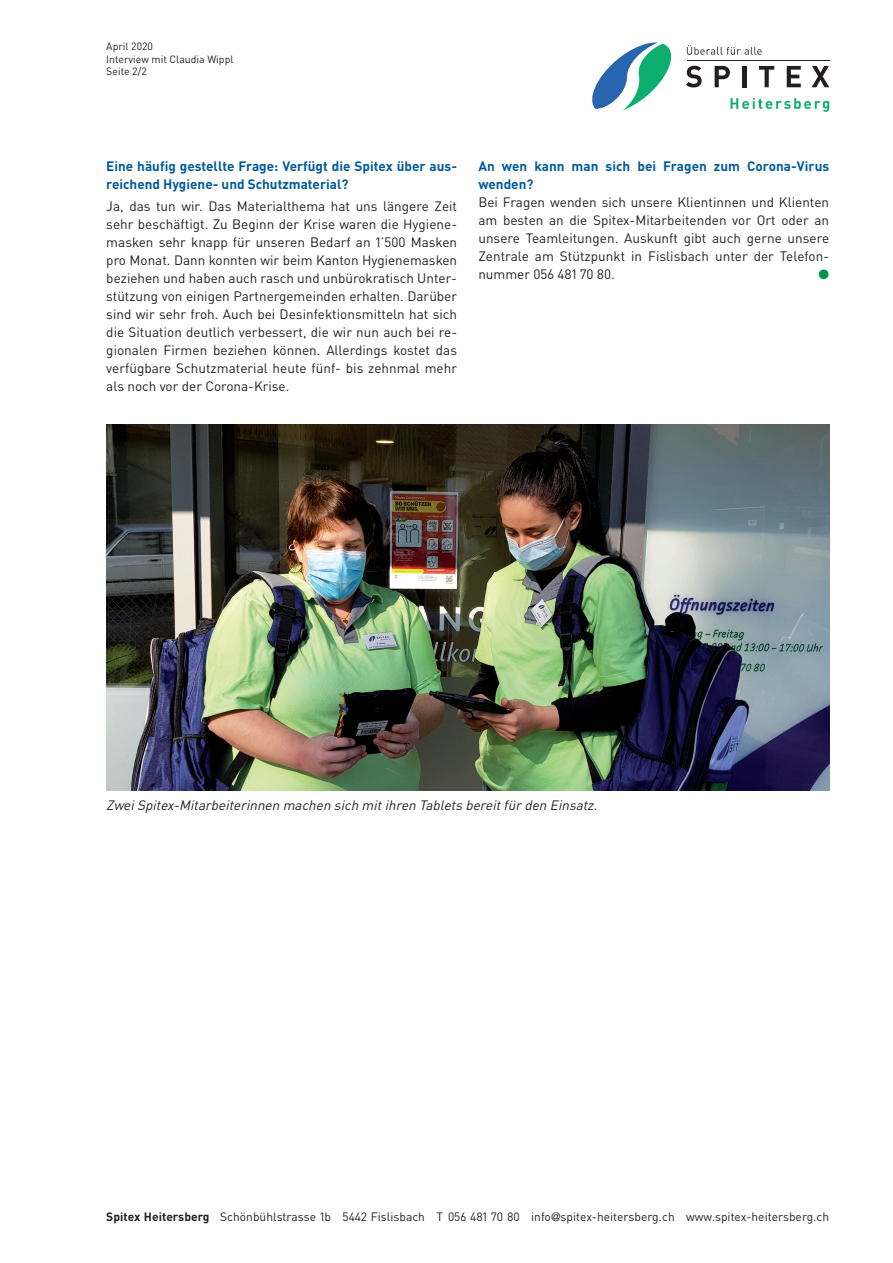
<style>
.page{position:relative;width:893px;height:1263px;background:#fff}
.page>*{position:absolute;margin:0;border:0;box-sizing:border-box;transform-origin:0 0}
.t1{font:13.5px/18px "DIN Pro";color:#231f20;text-align:justify}
.t2{font:700 13.5px/18px "DIN Pro";color:#005a9c}
.t3{font:italic 13.5px "DIN Pro";color:#231f20}
.t4{font:13.5px "Zapf Dingbats ITC";color:#009248}
.t5{font:12px "DIN Pro";letter-spacing:.005em;color:#231f20}
.t6{font:10.5px/12.6px "DIN Pro";color:#231f20}
.s1{font-weight:700}
.s2{font-family:"Avenir"}
</style>
<div class="page">
<svg style="left:592px;top:43px;width:80px;height:67px"></svg>
<svg style="left:686px;top:66px;width:16px;height:21px"></svg>
<svg style="left:715px;top:66px;width:15px;height:21px"></svg>
<div style="left:742px;top:66px;width:5px;height:21px;background:#231f20"></div>
<svg style="left:759px;top:66px;width:15px;height:21px"></svg>
<svg style="left:787px;top:66px;width:14px;height:21px"></svg>
<svg style="left:811px;top:66px;width:18px;height:21px"></svg>
<hr style="left:687px;top:60px;width:142px;height:1px;background:#231f20">
<svg style="left:687px;top:45px;width:75px;height:10px"></svg>
<svg style="left:730px;top:98px;width:99px;height:14px"></svg>
<img style="left:106px;top:424px;width:723px;height:367px">
<p class="t6" style="left:106px;top:41px;width:129px">April 2020<br>Interview mit Claudia Wippl<br>Seite 2/2</p>
<p class="t2" style="left:106px;top:159px;width:352px">Eine häufig gestellte Frage: Verfügt die Spitex über aus&shy;reichend Hygiene- und Schutzmaterial?</p>
<p class="t1" style="left:106px;top:199px;width:352px">Ja, das tun wir. Das Materialthema hat uns längere Zeit sehr beschäftigt. Zu Beginn der Krise waren die Hygiene&shy;masken sehr knapp für unseren Bedarf an 1’500 Masken pro Monat. Dann konnten wir beim Kanton Hygienemasken beziehen und haben auch rasch und unbürokratisch Unter&shy;stützung von einigen Partnergemeinden erhalten. Darüber sind wir sehr froh. Auch bei Desinfektionsmitteln hat sich die Situation deutlich verbessert, die wir nun auch bei re&shy;gionalen Firmen beziehen können. Allerdings kostet das verfügbare Schutzmaterial heute fünf- bis zehnmal mehr als noch vor der Corona-Krise.</p>
<p class="t2" style="left:478px;top:159px;width:352px">An wen kann man sich bei Fragen zum Corona-Virus wenden?</p>
<p class="t1" style="left:478px;top:195px;width:352px">Bei Fragen wenden sich unsere Klientinnen und Klienten am besten an die Spitex-Mitarbeitenden vor Ort oder an unsere Teamleitungen. Auskunft gibt auch gerne unsere Zentrale am Stützpunkt in Fislisbach unter der Telefon&shy;nummer 056 481 70 80.</p>
<p class="t4" style="left:818px;top:267px;width:12px">●</p>
<p class="t3" style="left:106px;top:800px;width:495px">Zwei Spitex-Mitarbeiterinnen machen sich mit ihren Tablets bereit für den Einsatz.</p>
<p class="t5" style="left:106px;top:1212px;width:724px"><span class="s1">Spitex Heitersberg</span> Schönbühlstrasse 1b 5442 Fislisbach T 056 481 70 80 info<span class="s2">@</span>spitex-heitersberg.ch www.spitex-heitersberg.ch</p>
</div>
